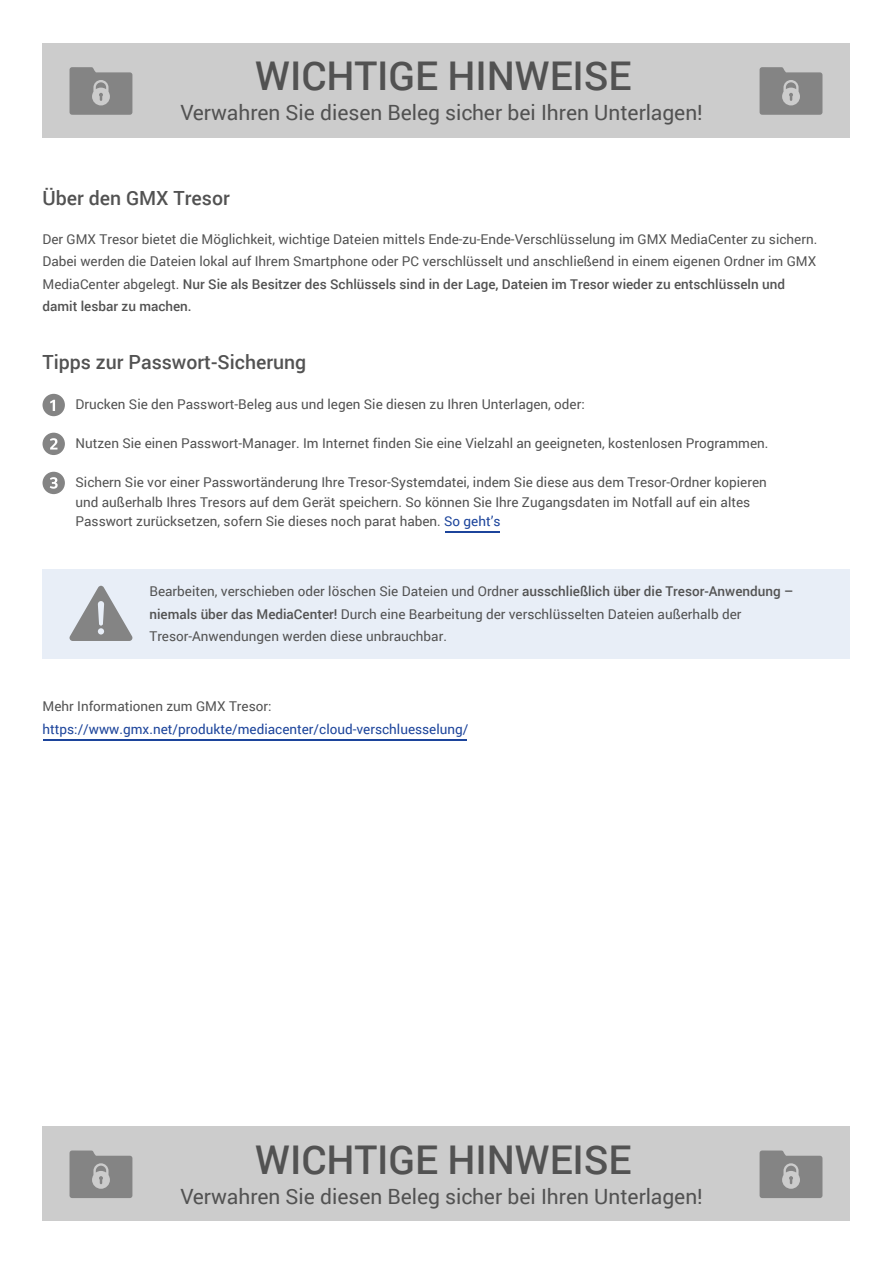
<style>
.page{position:relative;width:893px;height:1263px;background:#fff}
.page>*{position:absolute;margin:0;border:0;box-sizing:border-box;transform-origin:0 0}
.t1{font:500 39.6px "Roboto";letter-spacing:-.005em;color:#525252}
.t2{font:500 39.6px "Meta";letter-spacing:-.005em;color:#525252}
.t3{font:21px "Roboto";color:#525252}
.t4{font:500 21px "Meta";color:#525252}
.t5{font:500 19.5px "Roboto";color:#525252}
.t6{font:13.5px/22.5px "Roboto";color:#525252}
.t7{font:13.5px "Roboto";color:#1c449b}
.s1{font-weight:500}
.s2{color:#1c449b}
</style>
<div class="page">
<div style="left:43px;top:1126px;width:807px;height:94px;background:#ccc"></div>
<svg style="left:70px;top:1150px;width:62px;height:48px"></svg>
<svg style="left:760px;top:1150px;width:62px;height:48px"></svg>
<div style="left:43px;top:43px;width:807px;height:94px;background:#ccc"></div>
<svg style="left:70px;top:67px;width:62px;height:48px"></svg>
<svg style="left:760px;top:67px;width:62px;height:48px"></svg>
<svg style="left:43px;top:394px;width:22px;height:22px"></svg>
<svg style="left:43px;top:433px;width:22px;height:22px"></svg>
<svg style="left:43px;top:472px;width:22px;height:22px"></svg>
<div style="left:43px;top:569px;width:807px;height:89px;background:#e8eef7"></div>
<svg style="left:70px;top:586px;width:62px;height:55px"></svg>
<hr style="left:445px;top:531px;width:55px;height:2px;background:#1c449b">
<hr style="left:43px;top:739px;width:424px;height:2px;background:#1c449b">
<h1 class="t2" style="left:277px;top:53px;width:166px">WICHTIGE</h1>
<h1 class="t2" style="left:510px;top:53px;width:107px">WEISE</h1>
<h2 class="t4" style="left:195px;top:101px;width:280px">Verwahren Sie diesen Beleg sic</h2>
<h2 class="t4" style="left:606px;top:101px;width:93px">nterlagen!</h2>
<h1 class="t1" style="left:255px;top:48px;width:378px">WICHTIGE HINWEISE</h1>
<h2 class="t3" style="left:180px;top:98px;width:524px">Verwahren Sie diesen Beleg sicher bei Ihren Unterlagen!</h2>
<h3 class="t5" style="left:43px;top:184px;width:189px">Über den GMX Tresor</h3>
<p class="t6" style="left:43px;top:227px;width:776px">Der GMX Tresor bietet die Möglichkeit, wichtige Dateien mittels Ende-zu-Ende-Verschlüsselung im GMX MediaCenter zu sichern.<br>Dabei werden die Dateien lokal auf Ihrem Smartphone oder PC verschlüsselt und anschließend in einem eigenen Ordner im GMX MediaCenter abgelegt. <span class="s1">Nur Sie als Besitzer des Schlüssels sind in der Lage, Dateien im Tresor wieder zu entschlüsseln und damit lesbar zu machen.</span></p>
<h3 class="t5" style="left:43px;top:348px;width:265px">Tipps zur Passwort-Sicherung</h3>
<p class="t6" style="left:76px;top:393px;width:511px">Drucken Sie den Passwort-Beleg aus und legen Sie diesen zu Ihren Unterlagen, oder:</p>
<p class="t6" style="left:76px;top:432px;width:694px">Nutzen Sie einen Passwort-Manager. Im Internet finden Sie eine Vielzahl an geeigneten, kostenlosen Programmen.</p>
<p class="t6" style="left:76px;top:472px;width:693px;line-height:19.5px">Sichern Sie vor einer Passwortänderung Ihre Tresor-Systemdatei, indem Sie diese aus dem Tresor-Ordner kopieren und außerhalb Ihres Tresors auf dem Gerät speichern. So können Sie Ihre Zugangsdaten im Notfall auf ein altes<br>Passwort zurücksetzen, sofern Sie dieses noch parat haben. <span class="s2">So geht’s</span></p>
<p class="t6" style="left:149px;top:579px;width:645px">Bearbeiten, verschieben oder löschen Sie Dateien und Ordner <span class="s1">ausschließlich über die Tresor-Anwendung – niemals über das MediaCenter!</span> Durch eine Bearbeitung der verschlüsselten Dateien außerhalb der<br>Tresor-Anwendungen werden diese unbrauchbar.</p>
<p class="t6" style="left:43px;top:694px;width:230px">Mehr Informationen zum GMX Tresor:</p>
<p class="t7" style="left:43px;top:719px;width:427px">https://www.gmx.net/produkte/mediacenter/cloud-verschluesselung/</p>
<h1 class="t1" style="left:255px;top:1132px;width:378px">WICHTIGE HINWEISE</h1>
<h2 class="t3" style="left:180px;top:1181px;width:524px">Verwahren Sie diesen Beleg sicher bei Ihren Unterlagen!</h2>
</div>
